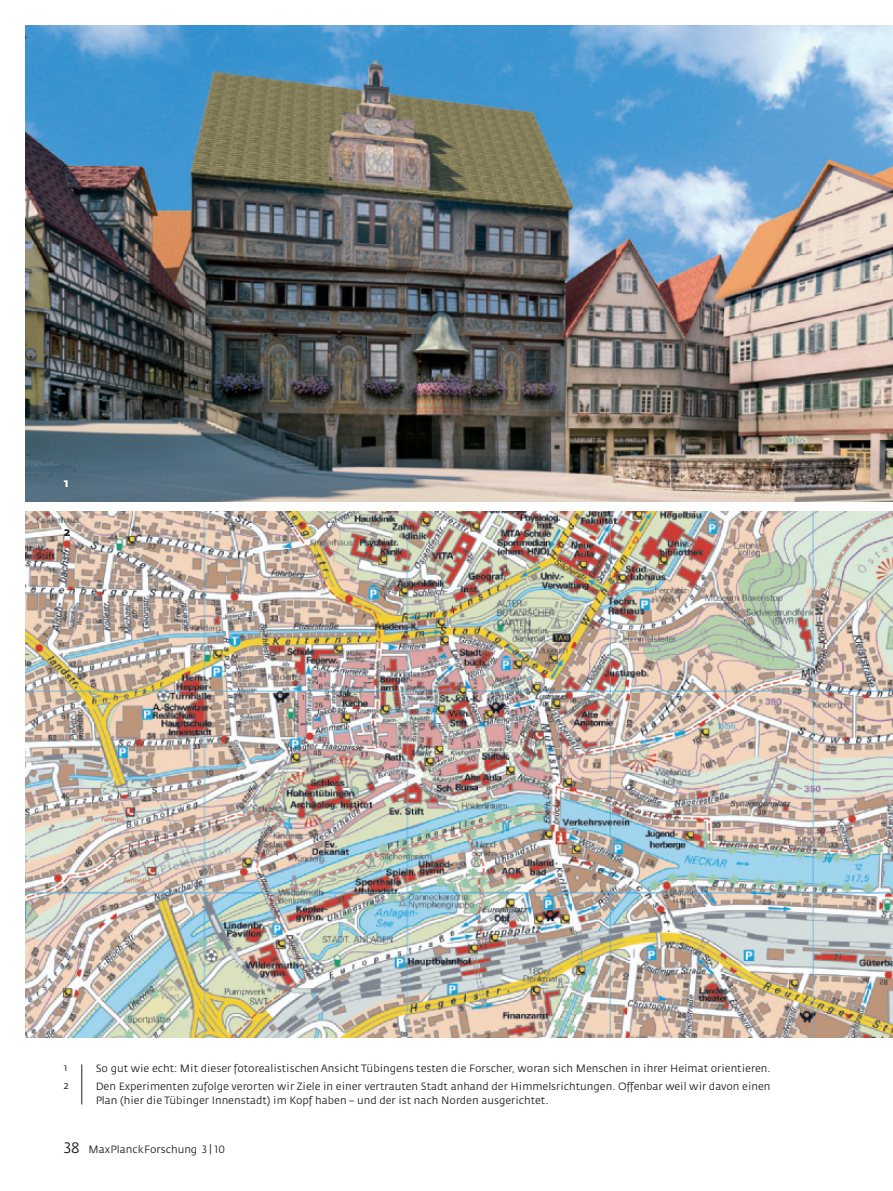
<style>
.page{position:relative;width:893px;height:1191px;background:#fff}
.page>*{position:absolute;margin:0;border:0;box-sizing:border-box;transform-origin:0 0}
.t1{font:700 12px "Fedra Sans";color:#fff}
.t2{font:700 12px "Fedra Sans";color:#231f20}
.t3{font:10.5px/17.9px "Fedra Sans";color:#231f20}
.s1{font-family:"Fedra Sans Book SC";font-size:15px}
.s2{font-family:"Fedra Sans Book SC"}
</style>
<div class="page">
<img style="left:26px;top:26px;width:867px;height:476px">
<img style="left:26px;top:512px;width:867px;height:525px">
<hr style="left:81px;top:1064px;width:1px;height:40px;background:#231f20">
<p class="t1" style="left:64px;top:478px;width:6px">1</p>
<p class="t2" style="left:64px;top:527px;width:8px">2</p>
<p class="t3" style="left:64px;top:1059px;width:6px">1<br>2</p>
<p class="t3" style="left:96px;top:1060px;width:676px">So gut wie echt: Mit dieser fotorealistischen Ansicht Tübingens testen die Forscher, woran sich Menschen in ihrer Heimat orientieren.<br>Den Experimenten zufolge verorten wir Ziele in einer vertrauten Stadt anhand der Himmelsrichtungen. Offenbar weil wir davon einen</p>
<p class="t3" style="left:96px;top:1092px;width:454px">Plan (hier die Tübinger Innenstadt) im Kopf haben – und der ist nach Norden ausgerichtet.</p>
<p class="t3" style="left:64px;top:1141px;width:163px"><span class="s1">38</span> MaxPlanckForschung <span class="s2">3 | 10</span></p>
</div>
